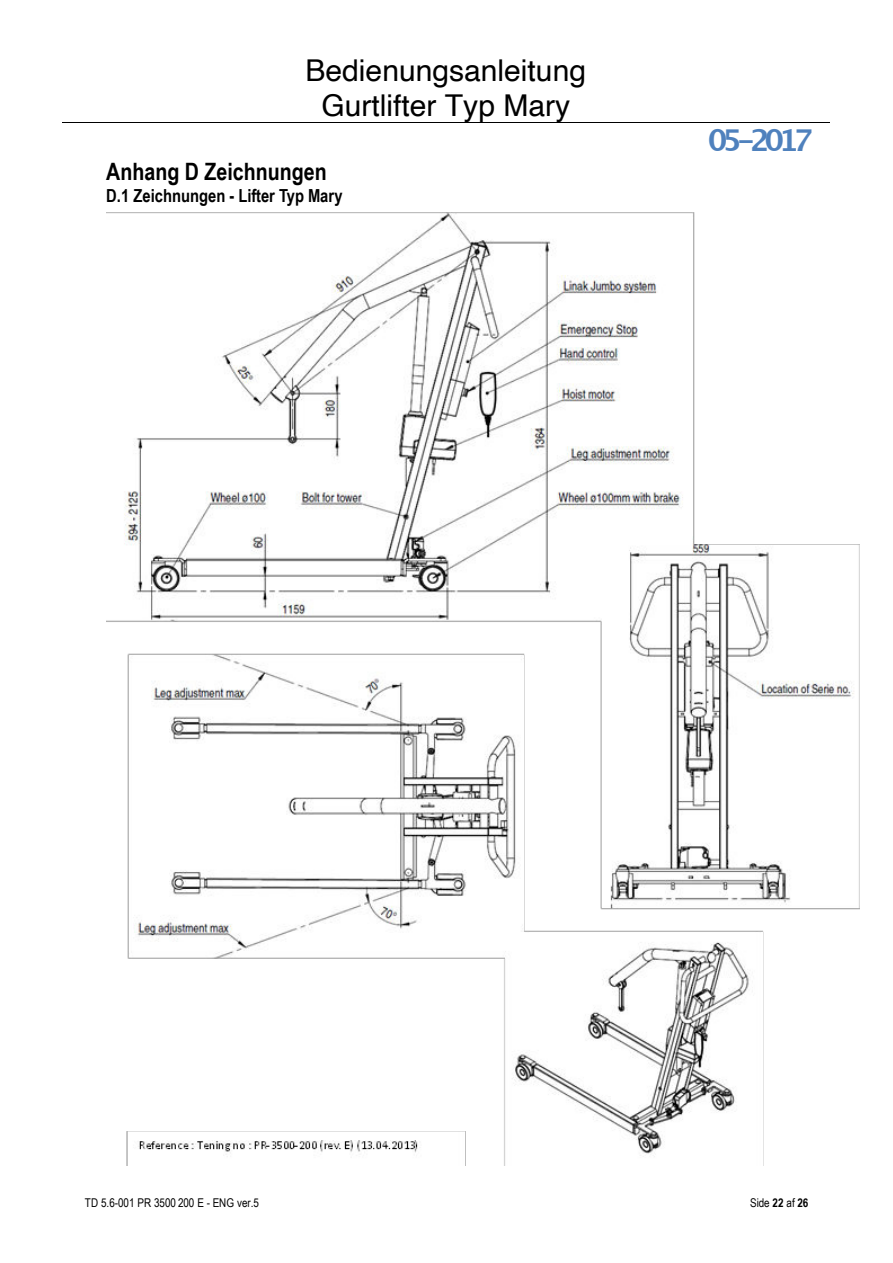
<style>
.page{position:relative;width:893px;height:1263px;background:#fff}
.page>*{position:absolute;margin:0;border:0;box-sizing:border-box;transform-origin:0 0}
.t1{font:30px/34.3px "Helvetica";color:#000;text-align:center}
.t2{font:700 30px "Lucida Grande";letter-spacing:-.185em;color:#4f81bd}
.t3{font:700 24px "Arial Narrow";color:#000}
.t4{font:700 18px "Arial Narrow";color:#000}
.t5{font:12px "Arial Narrow";color:#000}
.s1{font-weight:700}
</style>
<div class="page">
<hr style="left:63px;top:122px;width:628px;height:1px;background:#000">
<hr style="left:691px;top:122px;width:138px;height:1px;background:#000">
<img style="left:106px;top:212px;width:753px;height:953px">
<h1 class="t1" style="left:306px;top:55px;width:282px">Bedienungsanleitung<br>Gurtlifter Typ Mary</h1>
<h2 class="t3" style="left:106px;top:162px;width:222px">Anhang D Zeichnungen</h2>
<h3 class="t4" style="left:106px;top:189px;width:238px">D.1 Zeichnungen - Lifter Typ Mary</h3>
<h1 class="t2" style="left:708px;top:127px;width:106px">05-2017</h1>
<p class="t5" style="left:85px;top:1198px;width:175px">TD 5.6-001 PR 3500 200 E - ENG ver.5</p>
<p class="t5" style="left:750px;top:1198px;width:60px">Side <span class="s1">22</span> af <span class="s1">26</span></p>
</div>
